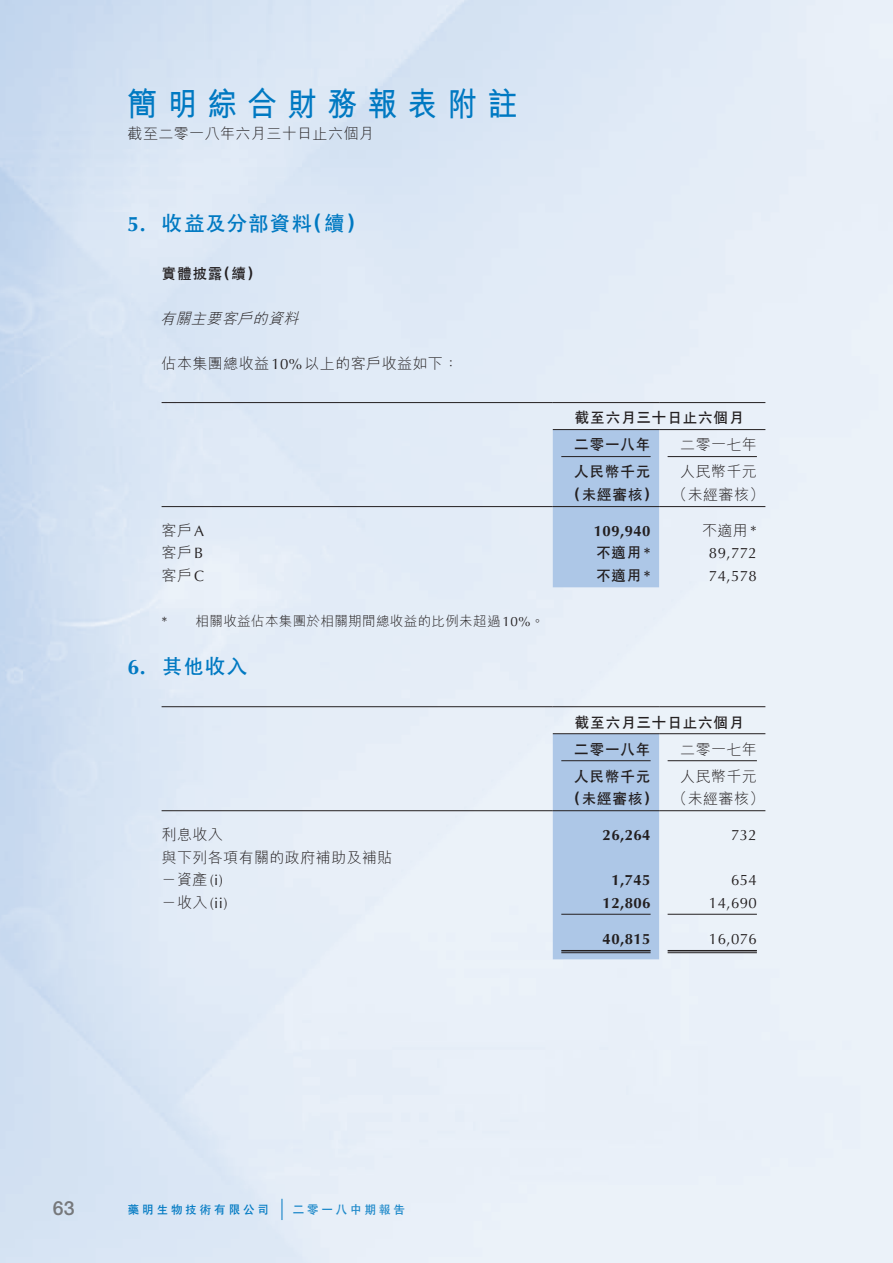
<style>
.page{position:relative;width:893px;height:1263px;background:#fff}
.page>*{position:absolute;margin:0;border:0;box-sizing:border-box;transform-origin:0 0}
.t1{font:700 33px "M Hei HK";letter-spacing:.345em;color:#0079c2;scale:.9 1}
._3__標題{font:700 21px "C Hei 2 HK";letter-spacing:.03em;color:#0079c2}
._3__標題-2{font:700 21px "Optima LT Std";color:#0079c2}
._3__標題-3{font:800 21px "C Hei 2 HK";color:#0079c2}
.t2{font:500 19.5px "Helvetica Neue LT Std";color:#76787b}
._1__內文{font:300 15px "M Hei HK";letter-spacing:.03em;color:#231f20}
._1__內文-2{font:700 15px "C Hei 2 HK";letter-spacing:.03em;color:#231f20}
._1__內文-3{font:15px "Optima LT Std";letter-spacing:.03em;color:#231f20}
._1__內文-4{font:700 15px "Optima LT Std";letter-spacing:.03em;color:#231f20}
._5__副副標題{font:italic 300 15px "M Hei HK";color:#231f20}
._4__副標題{font:700 15px "C Hei 2 HK";color:#231f20}
._4__副標題-2{font:800 15px "C Hei 2 HK";color:#231f20}
._2__附註內文{font:300 13.5px "M Hei HK";letter-spacing:.03em;color:#231f20}
._2__附註內文-2{font:13.5px "Optima LT Std";color:#231f20}
.t3{font:700 12px "C Hei 2 HK";letter-spacing:.2em;color:#0079c2}
.t4{font:700 12px "C Hei 2 HK";letter-spacing:.2em;color:#1e89ca}
.s1{font-weight:700}
.s2{font-family:"Optima LT Std";font-weight:400}
.s3{font-family:"M Hei HK";font-weight:300}
.s4{font-weight:800}
.s5{font-family:"Optima LT Std"}
</style>
<div class="page">
<img style="left:0;top:0;width:892px;height:1263px">
<svg style="left:282px;top:1199px;width:1px;height:21px"></svg>
<div style="left:553px;top:430px;width:106px;height:157px;background:#adc7e7"></div>
<hr style="left:162px;top:402px;width:391px;height:1px;background:#231f20">
<hr style="left:553px;top:402px;width:106px;height:1px;background:#231f20">
<hr style="left:659px;top:402px;width:106px;height:1px;background:#231f20">
<hr style="left:553px;top:429px;width:106px;height:1px;background:#231f20">
<hr style="left:659px;top:429px;width:106px;height:1px;background:#231f20">
<hr style="left:561px;top:456px;width:90px;height:1px;background:#231f20">
<hr style="left:668px;top:456px;width:89px;height:1px;background:#231f20">
<hr style="left:162px;top:506px;width:391px;height:1px;background:#231f20">
<hr style="left:553px;top:506px;width:106px;height:1px;background:#231f20">
<hr style="left:659px;top:506px;width:106px;height:1px;background:#231f20">
<div style="left:553px;top:734px;width:106px;height:225px;background:#adc7e7"></div>
<hr style="left:162px;top:706px;width:391px;height:1px;background:#231f20">
<hr style="left:553px;top:706px;width:106px;height:1px;background:#231f20">
<hr style="left:659px;top:706px;width:106px;height:1px;background:#231f20">
<hr style="left:553px;top:733px;width:106px;height:1px;background:#231f20">
<hr style="left:659px;top:733px;width:106px;height:1px;background:#231f20">
<hr style="left:561px;top:760px;width:90px;height:1px;background:#231f20">
<hr style="left:668px;top:760px;width:89px;height:1px;background:#231f20">
<hr style="left:162px;top:810px;width:391px;height:1px;background:#231f20">
<hr style="left:553px;top:810px;width:106px;height:1px;background:#231f20">
<hr style="left:659px;top:810px;width:106px;height:1px;background:#231f20">
<hr style="left:561px;top:914px;width:90px;height:1px;background:#231f20">
<hr style="left:668px;top:914px;width:89px;height:1px;background:#231f20">
<hr style="left:561px;top:950px;width:90px;height:1px;background:#231f20">
<hr style="left:561px;top:952px;width:90px;height:1px;background:#231f20">
<hr style="left:668px;top:950px;width:89px;height:1px;background:#231f20">
<hr style="left:668px;top:952px;width:89px;height:1px;background:#231f20">
<h1 class="t1" style="left:128px;top:80px;width:435px">簡明綜合財務報表附註</h1>
<p class="_1__內文" style="left:128px;top:125px;width:248px">截至二零一八年六月三十日止六個月</p>
<p class="_3__標題-2" style="left:128px;top:212px;width:20px">5.</p>
<p class="_3__標題" style="left:162px;top:213px;width:152px">收益及分部資料</p>
<p class="_3__標題-3" style="left:302px;top:213px;width:66px">（<span class="s1">續</span>(</p>
<p class="_4__副標題" style="left:162px;top:266px;width:63px">實體披露</p>
<p class="_5__副副標題" style="left:160px;top:311px;width:144px">有關主要客戶的資料</p>
<p class="_1__內文" style="left:162px;top:356px;width:298px">佔本集團總收益<span class="s2">10%</span>以上的客戶收益如下：</p>
<p class="_4__副標題-2" style="left:216px;top:266px;width:47px">（<span class="s1">續</span>(</p>
<p class="_3__標題-2" style="left:128px;top:654px;width:20px">6.</p>
<p class="_1__內文" style="left:162px;top:523px;width:44px">客戶<span class="s2">A</span></p>
<p class="_1__內文" style="left:162px;top:545px;width:43px">客戶<span class="s2">B</span></p>
<p class="_1__內文" style="left:162px;top:568px;width:44px">客戶<span class="s2">C</span></p>
<p class="_2__附註內文" style="left:196px;top:614px;width:350px">相關收益佔本集團於相關期間總收益的比例未超過<span class="s2">10%</span>。</p>
<p class="_2__附註內文-2" style="left:162px;top:613px;width:7px">*</p>
<p class="_3__標題" style="left:162px;top:655px;width:87px">其他收入</p>
<p class="_1__內文" style="left:162px;top:827px;width:63px">利息收入</p>
<p class="_1__內文" style="left:162px;top:849px;width:232px">與下列各項有關的政府補助及補貼</p>
<p class="_1__內文" style="left:162px;top:872px;width:63px">－資產 <span class="s2">(i(</span></p>
<p class="_1__內文-3" style="left:162px;top:894px;width:68px"><span class="s3">－收入</span>(ii(</p>
<p class="_1__內文-2" style="left:574px;top:410px;width:171px">截至六月三十日止六個月</p>
<p class="_1__內文" style="left:680px;top:437px;width:78px">二零一七年</p>
<p class="_1__內文-2" style="left:574px;top:437px;width:78px">二零一八年</p>
<p class="_1__內文-2" style="left:574px;top:464px;width:78px">人民幣千元</p>
<p class="_1__內文" style="left:680px;top:464px;width:78px">人民幣千元</p>
<p class="_1__內文-2" style="left:566px;top:487px;width:94px"><span class="s4">（</span>未經審核<span class="s4">）</span></p>
<p class="_1__內文" style="left:672px;top:487px;width:94px">（未經審核(</p>
<p class="_1__內文-4" style="left:594px;top:522px;width:58px">109,940</p>
<p class="_1__內文" style="left:702px;top:523px;width:56px">不適用 <span class="s2">*</span></p>
<p class="_1__內文-2" style="left:596px;top:545px;width:56px">不適用 <span class="s5">*</span></p>
<p class="_1__內文-3" style="left:709px;top:545px;width:49px">89,772</p>
<p class="_1__內文-2" style="left:596px;top:568px;width:56px">不適用 <span class="s5">*</span></p>
<p class="_1__內文-3" style="left:709px;top:567px;width:49px">74,578</p>
<p class="_1__內文-2" style="left:574px;top:714px;width:171px">截至六月三十日止六個月</p>
<p class="_1__內文" style="left:680px;top:741px;width:78px">二零一七年</p>
<p class="_1__內文-2" style="left:574px;top:741px;width:78px">二零一八年</p>
<p class="_1__內文-2" style="left:574px;top:768px;width:78px">人民幣千元</p>
<p class="_1__內文" style="left:680px;top:768px;width:78px">人民幣千元</p>
<p class="_1__內文-2" style="left:566px;top:791px;width:94px"><span class="s4">（</span>未經審核<span class="s4">）</span></p>
<p class="_1__內文" style="left:672px;top:791px;width:94px">（未經審核(</p>
<p class="_1__內文-4" style="left:603px;top:826px;width:49px">26,264</p>
<p class="_1__內文-3" style="left:731px;top:826px;width:27px">732</p>
<p class="_1__內文-4" style="left:611px;top:871px;width:41px">1,745</p>
<p class="_1__內文-3" style="left:731px;top:871px;width:27px">654</p>
<p class="_1__內文-4" style="left:603px;top:894px;width:49px">12,806</p>
<p class="_1__內文-3" style="left:709px;top:894px;width:49px">14,690</p>
<p class="_1__內文-4" style="left:603px;top:930px;width:49px">40,815</p>
<p class="_1__內文-3" style="left:709px;top:930px;width:49px">16,076</p>
<h3 class="t2" style="left:53px;top:1197px;width:23px">63</h3>
<p class="t3" style="left:128px;top:1203px;width:143px">藥明生物技術有限公司</p>
<p class="t4" style="left:292px;top:1203px;width:114px">二零一八中期報告</p>
</div>
